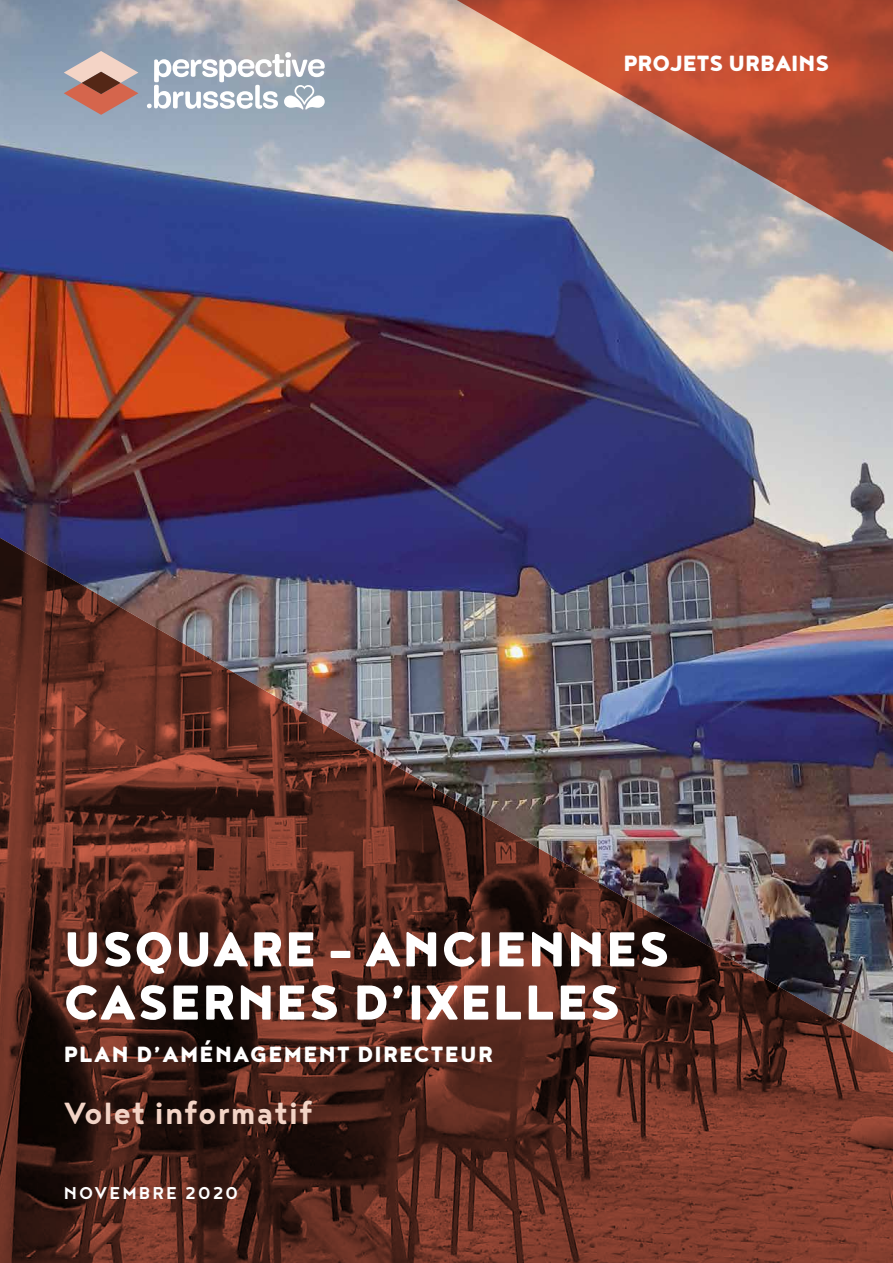
<style>
.page{position:relative;width:893px;height:1263px;background:#fff}
.page>*{position:absolute;margin:0;border:0;box-sizing:border-box;transform-origin:0 0}
.t1{font:900 60px/53.2px "Noyh";letter-spacing:.025em;color:#fff}
.t2{font:700 37.5px "Noyh";letter-spacing:.025em;color:#f3d4c6}
.t3{font:900 27px "Noyh";letter-spacing:.05em;color:#fff}
.t4{font:900 27px "Noyh";color:#fff}
.t5{font:700 21px "Noyh";letter-spacing:.1em;color:#fff}
</style>
<div class="page">
<img style="left:0;top:0;width:893px;height:528px">
<img style="left:0;top:528px;width:893px;height:735px">
<svg style="left:427px;top:0;width:466px;height:262px;background:#af7f77"></svg>
<svg style="left:146px;top:52px;width:179px;height:58px"></svg>
<svg style="left:64px;top:51px;width:74px;height:64px;background:#b39390"></svg>
<p class="t4" style="left:624px;top:47px;width:207px">PROJETS URBAINS</p>
<p class="t1" style="left:64px;top:921px;width:607px">USQUARE – ANCIENNES<br>CASERNES D’IXELLES</p>
<p class="t3" style="left:64px;top:1038px;width:431px">PLAN D’AMÉNAGEMENT DIRECTEUR</p>
<p class="t2" style="left:64px;top:1092px;width:250px">Volet informatif</p>
<p class="t5" style="left:64px;top:1181px;width:176px">NOVEMBRE 2020</p>
</div>
